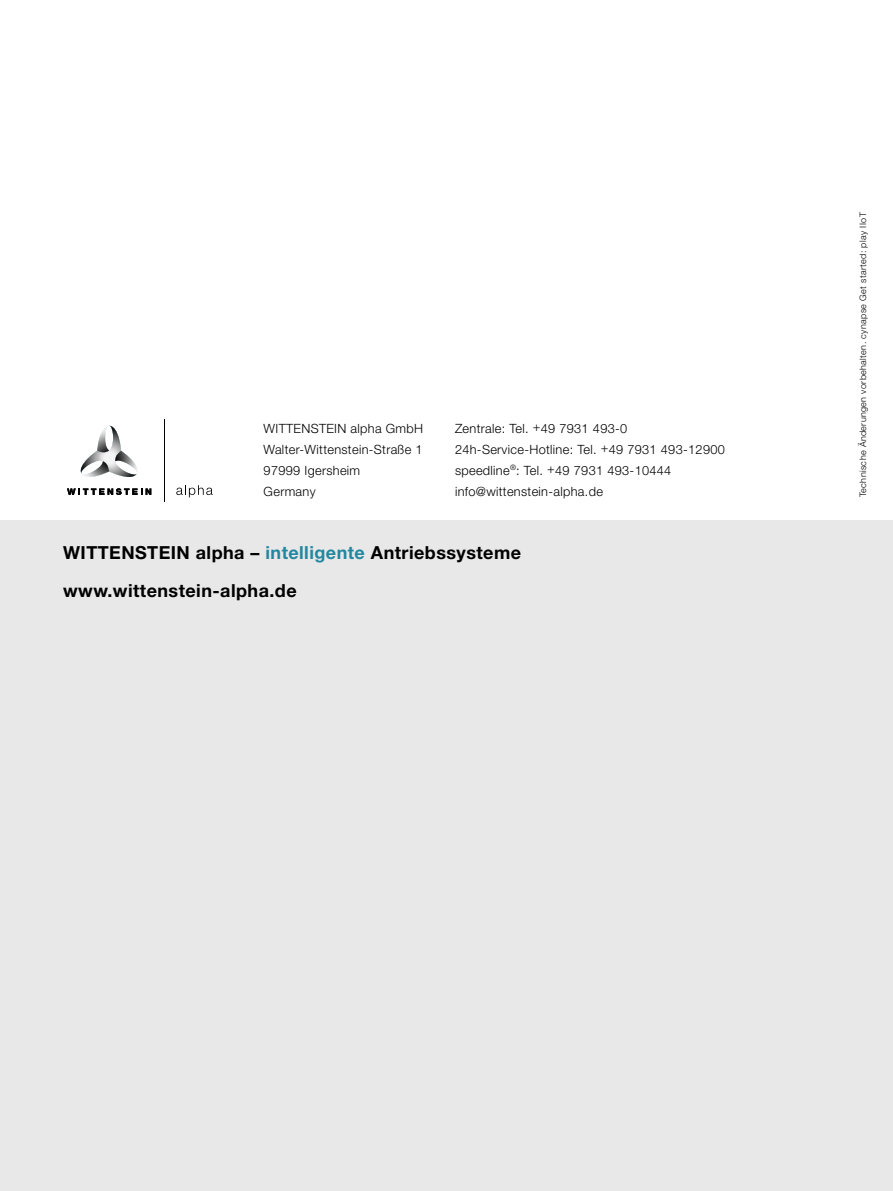
<style>
.page{position:relative;width:893px;height:1191px;background:#fff}
.page>*{position:absolute;margin:0;border:0;box-sizing:border-box;transform-origin:0 0}
.Claim_Bold_12_Pt{font:700 18px "Helvetica Neue LT";letter-spacing:.025em;color:#000}
.Fließ_light_8_5_Pt{font:300 12.75px/21px "Helvetica Neue LT";letter-spacing:.025em;color:#000}
.Bildunterschrift_6_P{font:300 9px "Helvetica Neue LT";letter-spacing:.04em;color:#000}
.s1{color:#23879f}
</style>
<div class="page">
<hr style="left:892px;top:428px;width:1px;height:315px;background:#23879f">
<div style="left:0;top:520px;width:893px;height:671px;background:#e8e8e8"></div>
<svg style="left:67px;top:488px;width:84px;height:7px"></svg>
<svg style="left:176px;top:485px;width:37px;height:12px"></svg>
<hr style="left:164px;top:419px;width:1px;height:82px;background:#000">
<svg style="left:80px;top:426px;width:58px;height:51px"></svg>
<p class="Fließ_light_8_5_Pt" style="left:264px;top:417px;width:161px">WITTENSTEIN alpha GmbH</p>
<p class="Fließ_light_8_5_Pt" style="left:264px;top:438px;width:161px">Walter-Wittenstein-Straße 1</p>
<p class="Fließ_light_8_5_Pt" style="left:264px;top:459px;width:98px">97999 Igersheim<br>Germany</p>
<p class="Fließ_light_8_5_Pt" style="left:455px;top:417px;width:271px">Zentrale: Tel. +49 7931 493-0<br>24h-Service-Hotline: Tel. +49 7931 493-12900 speedline<sup>®</sup>: Tel. +49 7931 493-10444</p>
<p class="Fließ_light_8_5_Pt" style="left:455px;top:480px;width:149px">info@wittenstein-alpha.de</p>
<p class="Claim_Bold_12_Pt" style="left:63px;top:541px;width:459px">WITTENSTEIN alpha – <span class="s1">intelligente</span> Antriebssysteme</p>
<p class="Claim_Bold_12_Pt" style="left:63px;top:579px;width:235px">www.wittenstein-alpha.de</p>
<p class="Bildunterschrift_6_P" style="left:857px;top:497px;width:286px;rotate:-90deg">Technische Änderungen vorbehalten. cynapse Get started: play IIoT</p>
</div>
